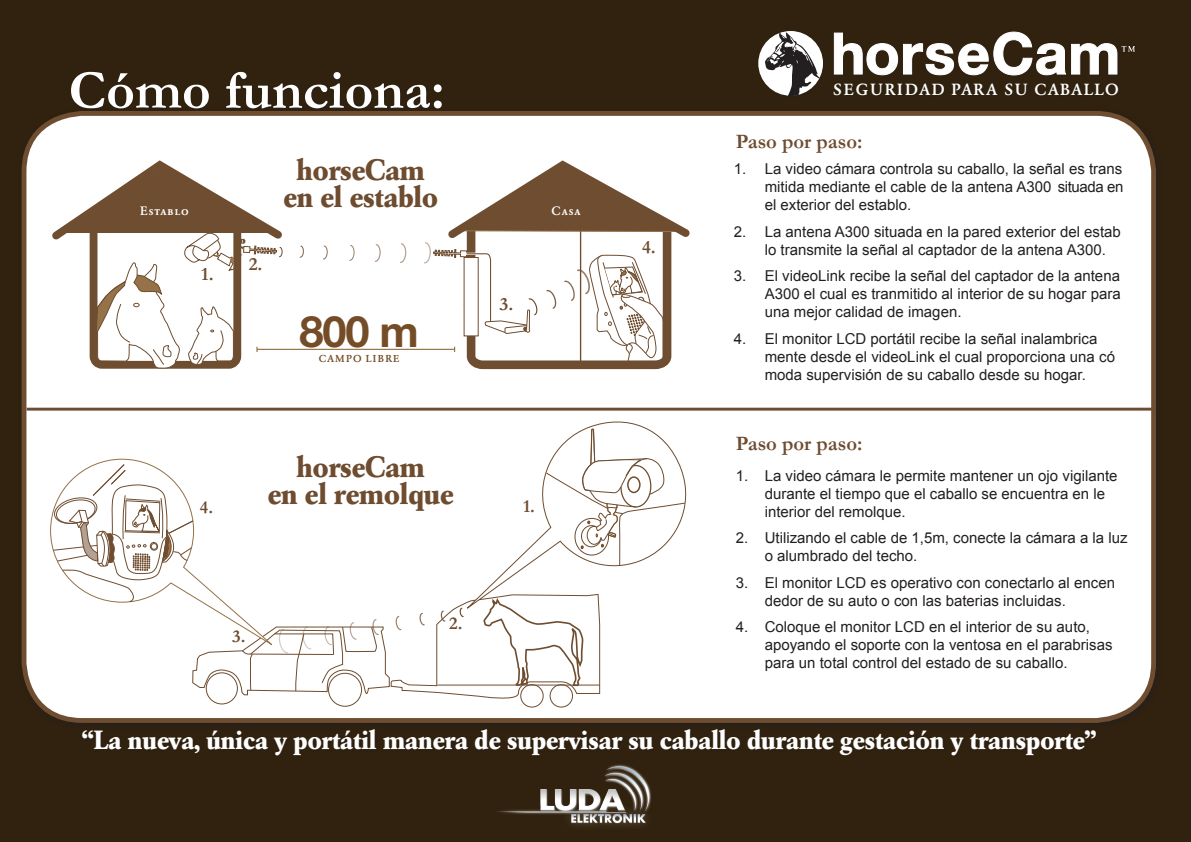
<style>
.page{position:relative;width:1191px;height:842px;background:#31220f}
.page>*{position:absolute;margin:0;border:0;box-sizing:border-box;transform-origin:0 0}
.t1{font:700 55.5px "Garamond";color:#fff}
.t2{font:700 43.4px "Helvetica Neue";color:#744d28}
.t3{font:29.2px/27.3px "Garamond BE Bold Os F";color:#6e4c30;text-align:center}
.t4{font:26px "Garamond BE Bold Os F";color:#fff}
.t5{font:700 20.6px "Garamond";color:#6e4c30}
.t6{font:700 18.8px "Garamond";color:#6e4d30}
.t7{font:700 18.1px "Garamond";color:#6e4d30}
.t8{font:16px "Garamond BE Medium SC";letter-spacing:.08em;color:#fff}
.t9{font:15px/18px "Arial";color:#231f20}
.t10{font:12.2px "Garamond BE Medium SC";letter-spacing:.075em;color:#fff}
.t11{font:10px "Garamond BE Medium SC";letter-spacing:.11em;color:#744d28}
</style>
<div class="page">
<div style="left:18px;top:107px;width:1149px;height:627px;background:#231f20;opacity:.75"></div>
<div style="left:24px;top:113px;width:1129px;height:607px;background:#fff;border-radius:58px"></div>
<div style="left:22px;top:111px;width:1134px;height:612px;border:5px solid #6e4d30;border-radius:58px"></div>
<svg style="left:300px;top:246px;width:3px;height:12px"></svg>
<svg style="left:323px;top:246px;width:5px;height:13px"></svg>
<svg style="left:349px;top:245px;width:5px;height:16px"></svg>
<svg style="left:375px;top:244px;width:5px;height:18px"></svg>
<svg style="left:400px;top:243px;width:6px;height:20px"></svg>
<div style="left:206px;top:672px;width:32px;height:32px;border:1px solid #6e4d30;border-radius:50%"></div>
<div style="left:328px;top:673px;width:34px;height:34px;border:1px solid #6e4d30;border-radius:50%"></div>
<div style="left:520px;top:684px;width:23px;height:23px;border:1px solid #6e4d30;border-radius:50%"></div>
<div style="left:549px;top:684px;width:24px;height:23px;border:1px solid #6e4d30;border-radius:50%"></div>
<svg style="left:52px;top:428px;width:633px;height:274px"></svg>
<hr style="left:27px;top:408px;width:1128px;height:3px;background:#6e4c30">
<div style="left:71px;top:71px;width:455px;height:82px;background:#231f20;opacity:.5"></div>
<div style="left:82px;top:729px;width:1095px;height:66px;background:#31220f"></div>
<div style="left:758px;top:31px;width:393px;height:86px;background:#231f20;opacity:.25"></div>
<svg style="left:833px;top:31px;width:302px;height:45px"></svg>
<div style="left:758px;top:31px;width:65px;height:65px;background:#fff;border-radius:50%"></div>
<svg style="left:765px;top:32px;width:55px;height:64px"></svg>
<img style="left:497px;top:764px;width:154px;height:62px">
<hr style="left:257px;top:349px;width:197px;height:1px;background:#957146">
<svg style="left:52px;top:160px;width:237px;height:209px"></svg>
<svg style="left:424px;top:160px;width:266px;height:210px"></svg>
<h1 class="t1" style="left:68px;top:53px;width:378px">Cómo funciona:</h1>
<h3 class="t3" style="left:283px;top:156px;width:156px">horseCam en el establo</h3>
<p class="t10" style="left:140px;top:204px;width:50px">Establo</p>
<p class="t10" style="left:551px;top:203px;width:31px">Casa</p>
<p class="t6" style="left:201px;top:261px;width:14px">1.</p>
<p class="t6" style="left:249px;top:251px;width:15px">2.</p>
<h2 class="t2" style="left:299px;top:305px;width:121px">800 m</h2>
<p class="t11" style="left:319px;top:353px;width:82px">CAMPO LIBRE</p>
<p class="t7" style="left:200px;top:495px;width:15px">4.</p>
<h3 class="t3" style="left:268px;top:453px;width:187px">horseCam<br>en el remolque</h3>
<p class="t6" style="left:499px;top:291px;width:15px">3.</p>
<p class="t7" style="left:523px;top:493px;width:13px">1.</p>
<p class="t7" style="left:232px;top:624px;width:15px">3.</p>
<p class="t7" style="left:449px;top:611px;width:15px">2.</p>
<p class="t6" style="left:642px;top:235px;width:15px">4.</p>
<p class="t8" style="left:833px;top:81px;width:287px">SEGURIDAD PARA SU CABALLO</p>
<h3 class="t5" style="left:735px;top:127px;width:128px">Paso por paso:</h3>
<p class="t9" style="left:764px;top:160px;width:360px;text-align:justify;text-indent:-31px">1. La video cámara controla su caballo, la señal es trans mitida mediante el cable de la antena A300 situada en el exterior del establo.</p>
<p class="t9" style="left:764px;top:223px;width:358px;text-indent:-31px">2. La antena A300 situada en la pared exterior del estab lo transmite la señal al captador de la antena A300.</p>
<p class="t9" style="left:764px;top:267px;width:357px;text-align:justify;text-indent:-31px">3. El videoLink recibe la señal del captador de la antena A300 el cual es tranmitido al interior de su hogar para una mejor calidad de imagen.</p>
<p class="t9" style="left:764px;top:330px;width:352px;text-indent:-31px">4. El monitor LCD portátil recibe la señal inalambrica mente desde el videoLink el cual proporciona una có moda supervisión de su caballo desde su hogar.</p>
<h3 class="t5" style="left:735px;top:429px;width:128px">Paso por paso:</h3>
<p class="t9" style="left:764px;top:467px;width:354px;text-indent:-29px">1. La video cámara le permite mantener un ojo vigilante durante el tiempo que el caballo se encuentra en le interior del remolque.</p>
<p class="t9" style="left:764px;top:529px;width:364px;text-indent:-29px">2. Utilizando el cable de 1,5m, conecte la cámara a la luz o alumbrado del techo.</p>
<p class="t9" style="left:764px;top:574px;width:352px;text-indent:-29px">3. El monitor LCD es operativo con conectarlo al encen dedor de su auto o con las baterias incluidas.</p>
<p class="t9" style="left:764px;top:618px;width:349px;text-indent:-29px">4. Coloque el monitor LCD en el interior de su auto, apoyando el soporte con la ventosa en el parabrisas para un total control del estado de su caballo.</p>
<h3 class="t4" style="left:82px;top:725px;width:1015px">“La nueva, única y portátil manera de supervisar su caballo durante gestación y transporte”</h3>
</div>
